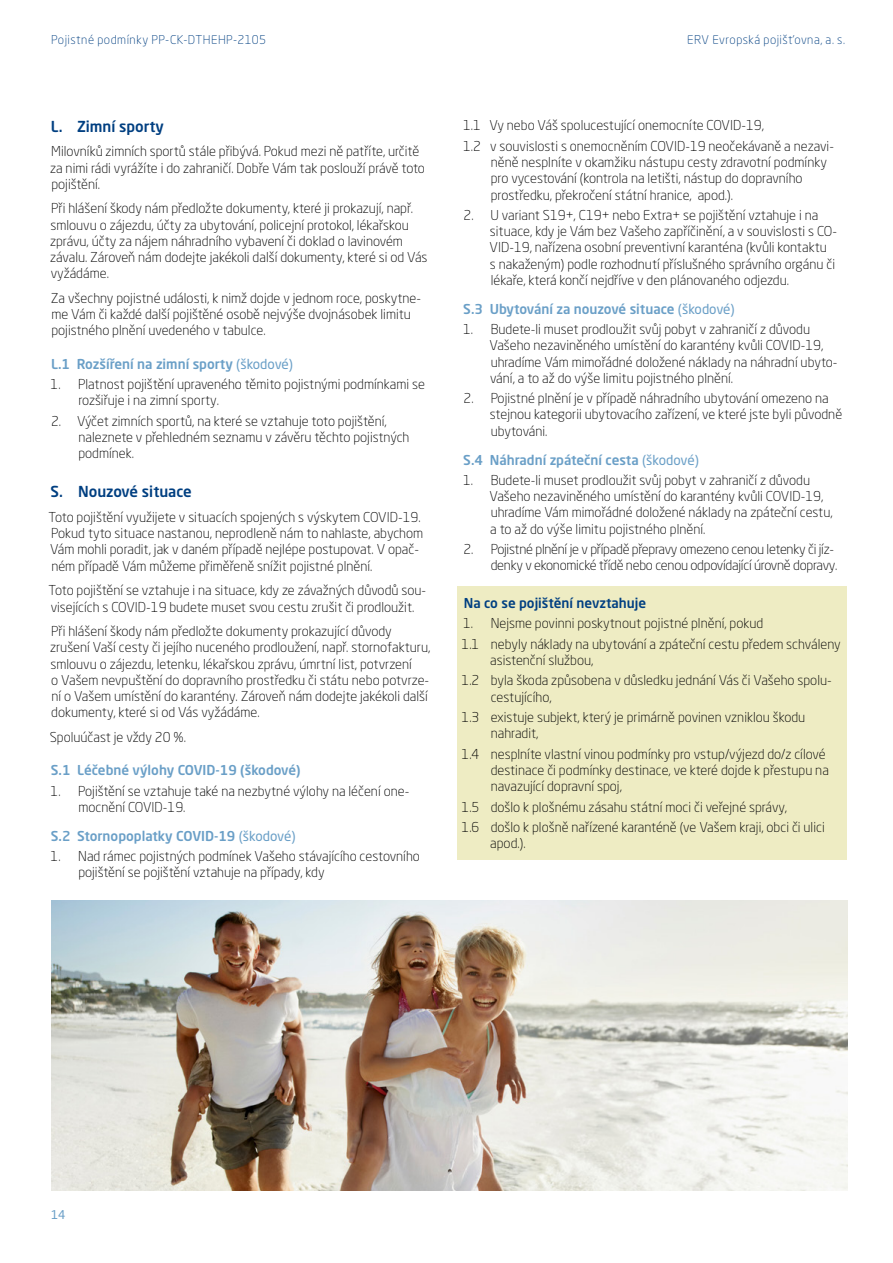
<style>
.page{position:relative;width:893px;height:1263px;background:#fff}
.page>*{position:absolute;margin:0;border:0;box-sizing:border-box;transform-origin:0 0}
.t1{font:500 15px "Neo Sans Pro";color:#003f81}
.t2{font:300 13.5px/16.2px "Neo Sans Pro";color:#000}
.t3{font:500 13.5px "Neo Sans Pro";color:#6a9fc7}
.t4{font:300 13.5px/16.2px "Neo Sans Pro";letter-spacing:-.02em;color:#000;text-align:right}
.t5{font:500 13.5px "Neo Sans Pro";color:#003f81}
.t6{font:300 12px "Neo Sans Pro";letter-spacing:.04em;color:#003f81}
.t7{font:12px "Neo Sans Pro";color:#6a9fc7}
.s1{font-weight:400}
</style>
<div class="page">
<div style="left:457px;top:587px;width:390px;height:273px;background:#eeecc3"></div>
<img style="left:51px;top:901px;width:796px;height:290px">
<p class="t6" style="left:51px;top:32px;width:216px">Pojistné podmínky PP-CK-DTHEHP-2105</p>
<p class="t6" style="left:687px;top:32px;width:159px">ERV Evropská pojišťovna, a. s.</p>
<p class="t1" style="left:51px;top:117px;width:114px">L. Zimní sporty</p>
<p class="t2" style="left:50px;top:143px;width:376px">Milovníků zimních sportů stále přibývá. Pokud mezi ně patříte, určitě za nimi rádi vyrážíte i do zahraničí. Dobře Vám tak poslouží právě toto pojištění.</p>
<p class="t2" style="left:50px;top:200px;width:379px">Při hlášení škody nám předložte dokumenty, které ji prokazují, např. smlouvu o zájezdu, účty za ubytování, policejní protokol, lékařskou zprávu, účty za nájem náhradního vybavení či doklad o lavinovém závalu. Zároveň nám dodejte jakékoli další dokumenty, které si od Vás vyžádáme.</p>
<p class="t2" style="left:51px;top:290px;width:372px">Za všechny pojistné události, k nimž dojde v jednom roce, poskytne&shy;me Vám či každé další pojištěné osobě nejvýše dvojnásobek limitu pojistného plnění uvedeného v tabulce.</p>
<p class="t3" style="left:51px;top:355px;width:243px">L.1 Rozšíření na zimní sporty <span class="s1">(škodové)</span></p>
<p class="t2" style="left:78px;top:376px;width:348px;text-indent:-28px">1. Platnost pojištění upraveného těmito pojistnými podmínkami se rozšiřuje i na zimní sporty.</p>
<p class="t2" style="left:78px;top:412px;width:333px;text-indent:-27px">2. Výčet zimních sportů, na které se vztahuje toto pojištění, naleznete v přehledném seznamu v závěru těchto pojistných podmínek.</p>
<p class="t1" style="left:51px;top:482px;width:143px">S. Nouzové situace</p>
<p class="t2" style="left:49px;top:509px;width:376px">Toto pojištění využijete v situacích spojených s výskytem COVID-19.<br>Pokud tyto situace nastanou, neprodleně nám to nahlaste, abychom Vám mohli poradit, jak v daném případě nejlépe postupovat. V opač&shy;ném případě Vám můžeme přiměřeně snížit pojistné plnění.</p>
<p class="t2" style="left:49px;top:582px;width:379px">Toto pojištění se vztahuje i na situace, kdy ze závažných důvodů sou&shy;visejících s COVID-19 budete muset svou cestu zrušit či prodloužit.</p>
<p class="t2" style="left:50px;top:623px;width:382px">Při hlášení škody nám předložte dokumenty prokazující důvody zrušení Vaší cesty či jejího nuceného prodloužení, např. stornofakturu, smlouvu o zájezdu, letenku, lékařskou zprávu, úmrtní list, potvrzení<br>o Vašem nevpuštění do dopravního prostředku či státu nebo potvrze&shy;ní o Vašem umístění do karantény. Zároveň nám dodejte jakékoli další dokumenty, které si od Vás vyžádáme.</p>
<p class="t2" style="left:50px;top:729px;width:138px">Spoluúčast je vždy 20 %.</p>
<p class="t3" style="left:51px;top:762px;width:251px">S.1 Léčebné výlohy COVID-19 (škodové)</p>
<p class="t2" style="left:78px;top:782px;width:332px;text-indent:-28px">1. Pojištění se vztahuje také na nezbytné výlohy na léčení one&shy;mocnění COVID-19.</p>
<p class="t3" style="left:51px;top:827px;width:246px">S.2 Stornopoplatky COVID-19 <span class="s1">(škodové)</span></p>
<p class="t2" style="left:78px;top:848px;width:343px;text-indent:-28px">1. Nad rámec pojistných podmínek Vašeho stávajícího cestovního pojištění se pojištění vztahuje na případy, kdy</p>
<p class="t2" style="left:463px;top:115px;width:372px;line-height:20.4px">1.1 Vy nebo Váš spolucestující onemocníte COVID-19,<br>1.2 v souvislosti s onemocněním COVID-19 neočekávaně a nezavi-</p>
<p class="t2" style="left:491px;top:154px;width:338px">něně nesplníte v okamžiku nástupu cesty zdravotní podmínky pro vycestování (kontrola na letišti, nástup do dopravního prostředku, překročení státní hranice, apod.).</p>
<p class="t2" style="left:490px;top:207px;width:349px;text-indent:-26px">2. U variant S19+, C19+ nebo Extra+ se pojištění vztahuje i na situace, kdy je Vám bez Vašeho zapříčinění, a v souvislosti s CO-VID-19, nařízena osobní preventivní karanténa (kvůli kontaktu<br>s nakaženým) podle rozhodnutí příslušného správního orgánu či lékaře, která končí nejdříve v den plánovaného odjezdu.</p>
<p class="t3" style="left:463px;top:300px;width:273px">S.3 Ubytování za nouzové situace <span class="s1">(škodové)</span></p>
<p class="t2" style="left:490px;top:321px;width:350px;text-indent:-27px">1. Budete-li muset prodloužit svůj pobyt v zahraničí z důvodu Vašeho nezaviněného umístění do karantény kvůli COVID-19, uhradíme Vám mimořádné doložené náklady na náhradní ubyto&shy;vání, a to až do výše limitu pojistného plnění.</p>
<p class="t2" style="left:490px;top:390px;width:354px;text-indent:-26px">2. Pojistné plnění je v případě náhradního ubytování omezeno na stejnou kategorii ubytovacího zařízení, ve které jste byli původně ubytováni.</p>
<p class="t3" style="left:463px;top:451px;width:237px">S.4 Náhradní zpáteční cesta <span class="s1">(škodové)</span></p>
<p class="t2" style="left:490px;top:472px;width:345px;text-indent:-27px">1. Budete-li muset prodloužit svůj pobyt v zahraničí z důvodu Vašeho nezaviněného umístění do karantény kvůli COVID-19, uhradíme Vám mimořádné doložené náklady na zpáteční cestu, a to až do výše limitu pojistného plnění.</p>
<p class="t4" style="left:463px;top:541px;width:375px">2. Pojistné plnění je v případě přepravy omezeno cenou letenky či jíz&shy;denky v ekonomické třídě nebo cenou odpovídající úrovně dopravy.</p>
<p class="t5" style="left:464px;top:594px;width:184px">Na co se pojištění nevztahuje</p>
<p class="t2" style="left:462px;top:613px;width:381px;line-height:20.4px">1. Nejsme povinni poskytnout pojistné plnění, pokud<br>1.1 nebyly náklady na ubytování a zpáteční cestu předem schváleny</p>
<p class="t2" style="left:462px;top:650px;width:372px;line-height:20.4px;text-indent:29px">asistenční službou,<br>1.2 byla škoda způsobena v důsledku jednání Vás či Vašeho spolu-</p>
<p class="t2" style="left:461px;top:686px;width:345px;line-height:20.4px;text-indent:29px">cestujícího,<br>1.3 existuje subjekt, který je primárně povinen vzniklou škodu</p>
<p class="t2" style="left:462px;top:723px;width:366px;line-height:20.4px;text-indent:29px">nahradit,<br>1.4 nesplníte vlastní vinou podmínky pro vstup/výjezd do/z cílové</p>
<p class="t2" style="left:491px;top:762px;width:340px">destinace či podmínky destinace, ve které dojde k přestupu na navazující dopravní spoj,</p>
<p class="t2" style="left:462px;top:796px;width:365px;line-height:20.4px">1.5 došlo k plošnému zásahu státní moci či veřejné správy,<br>1.6 došlo k plošně nařízené karanténě (ve Vašem kraji, obci či ulici</p>
<p class="t2" style="left:490px;top:835px;width:37px">apod.).</p>
<p class="t7" style="left:51px;top:1207px;width:16px">14</p>
</div>
